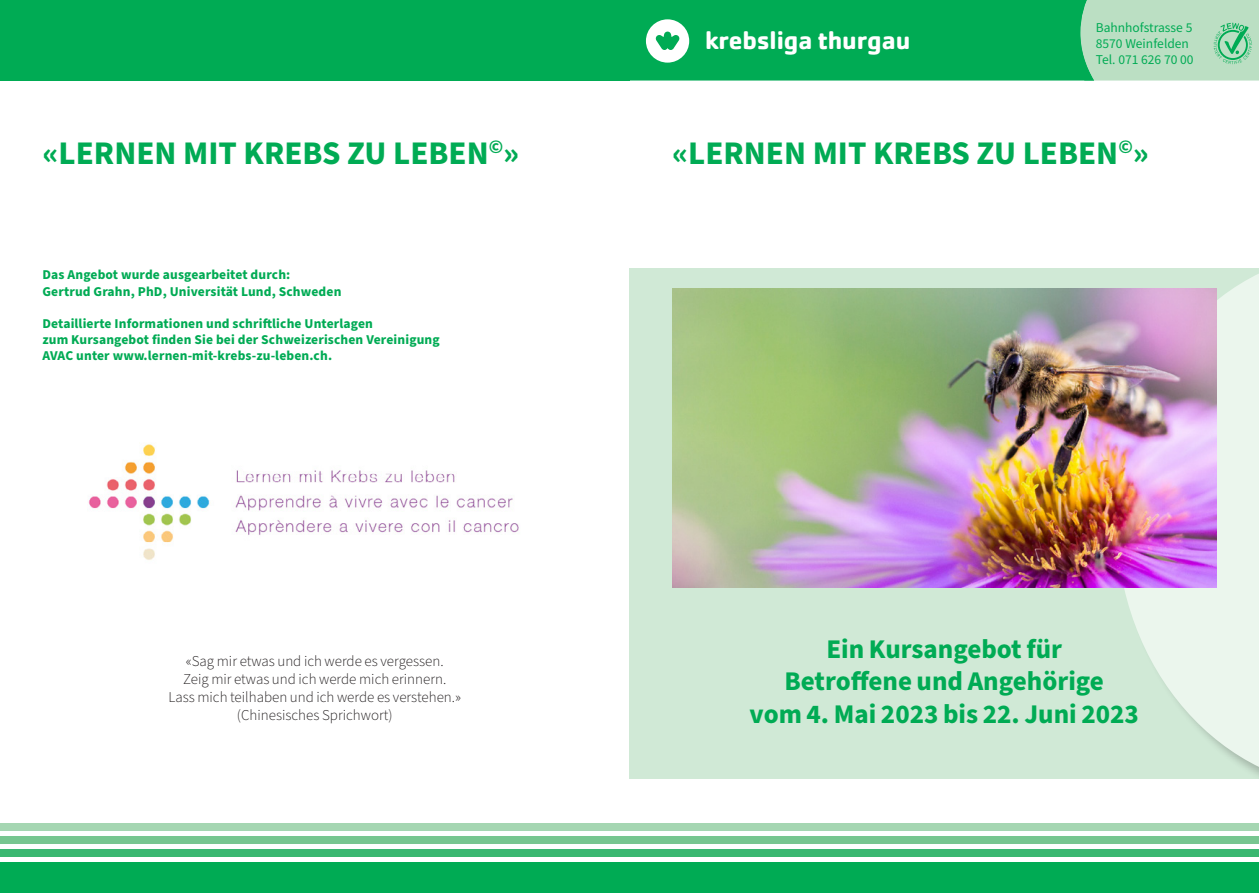
<style>
.page{position:relative;width:1259px;height:893px;background:#fff}
.page>*{position:absolute;margin:0;border:0;box-sizing:border-box;transform-origin:0 0}
.Haupttitel{font:700 33px "Source Sans Pro";color:#00ab54}
.UT_fett{font:700 27px "Source Sans Pro";color:#00ab54}
.t1{font:700 25.95px "Cachet Pro";color:#fff}
.GS_Flyer{font:300 15px "Source Sans Pro";color:#231f20}
.t2{font:700 13.5px "Source Sans Pro";letter-spacing:.01em;color:#00ab54}
.t3{font:13.5px/16.2px "Source Sans Pro";color:#00ab54}
</style>
<div class="page">
<svg style="left:629px;top:0;width:630px;height:81px;background:#38bb76"></svg>
<div style="left:629px;top:862px;width:630px;height:31px;background:#00ab54"></div>
<div style="left:629px;top:849px;width:630px;height:8px;background:#3ab770"></div>
<div style="left:629px;top:837px;width:630px;height:7px;background:#77c690"></div>
<div style="left:629px;top:824px;width:630px;height:7px;background:#a5d6b2"></div>
<div style="left:0;top:849px;width:629px;height:8px;background:#3ab770"></div>
<div style="left:0;top:837px;width:629px;height:7px;background:#77c690"></div>
<div style="left:0;top:824px;width:629px;height:7px;background:#a5d6b2"></div>
<div style="left:0;top:862px;width:629px;height:31px;background:#00ab54"></div>
<div style="left:0;top:0;width:629px;height:81px;background:#00ab54"></div>
<div style="left:629px;top:268px;width:630px;height:510px;background:#d0e9d6"></div>
<svg style="left:1116px;top:274px;width:143px;height:505px;fill:#ebf6ed"></svg>
<img style="left:672px;top:288px;width:544px;height:300px">
<img style="left:88px;top:444px;width:431px;height:116px">
<p class="t1" style="left:705px;top:24px;width:207px">krebsliga thurgau</p>
<p class="t3" style="left:1095px;top:21px;width:99px">Bahnhofstrasse 5<br>8570 Weinfelden<br>Tel. 071 626 70 00</p>
<p class="Haupttitel" style="left:43px;top:131px;width:478px">«LERNEN MIT KREBS ZU LEBEN<sup>©</sup>»</p>
<p class="Haupttitel" style="left:672px;top:131px;width:478px">«LERNEN MIT KREBS ZU LEBEN<sup>©</sup>»</p>
<p class="t2" style="left:43px;top:266px;width:249px">Das Angebot wurde ausgearbeitet durch:</p>
<p class="t2" style="left:43px;top:282px;width:300px">Gertrud Grahn, PhD, Universität Lund, Schweden</p>
<p class="t2" style="left:43px;top:314px;width:332px">Detaillierte Informationen und schriftliche Unterlagen</p>
<p class="t2" style="left:43px;top:331px;width:399px">zum Kursangebot finden Sie bei der Schweizerischen Vereinigung</p>
<p class="t2" style="left:43px;top:347px;width:291px">AVAC unter www.lernen-mit-krebs-zu-leben.ch.</p>
<p class="GS_Flyer" style="left:186px;top:651px;width:259px">«Sag mir etwas und ich werde es vergessen.</p>
<p class="GS_Flyer" style="left:183px;top:669px;width:265px">Zeig mir etwas und ich werde mich erinnern.</p>
<p class="GS_Flyer" style="left:168px;top:687px;width:294px">Lass mich teilhaben und ich werde es verstehen.»</p>
<p class="GS_Flyer" style="left:237px;top:705px;width:157px">(Chinesisches Sprichwort)</p>
<p class="UT_fett" style="left:826px;top:631px;width:237px">Ein Kursangebot für</p>
<p class="UT_fett" style="left:784px;top:663px;width:321px">Betroffene und Angehörige</p>
<p class="UT_fett" style="left:749px;top:695px;width:391px">vom 4. Mai 2023 bis 22. Juni 2023</p>
</div>
